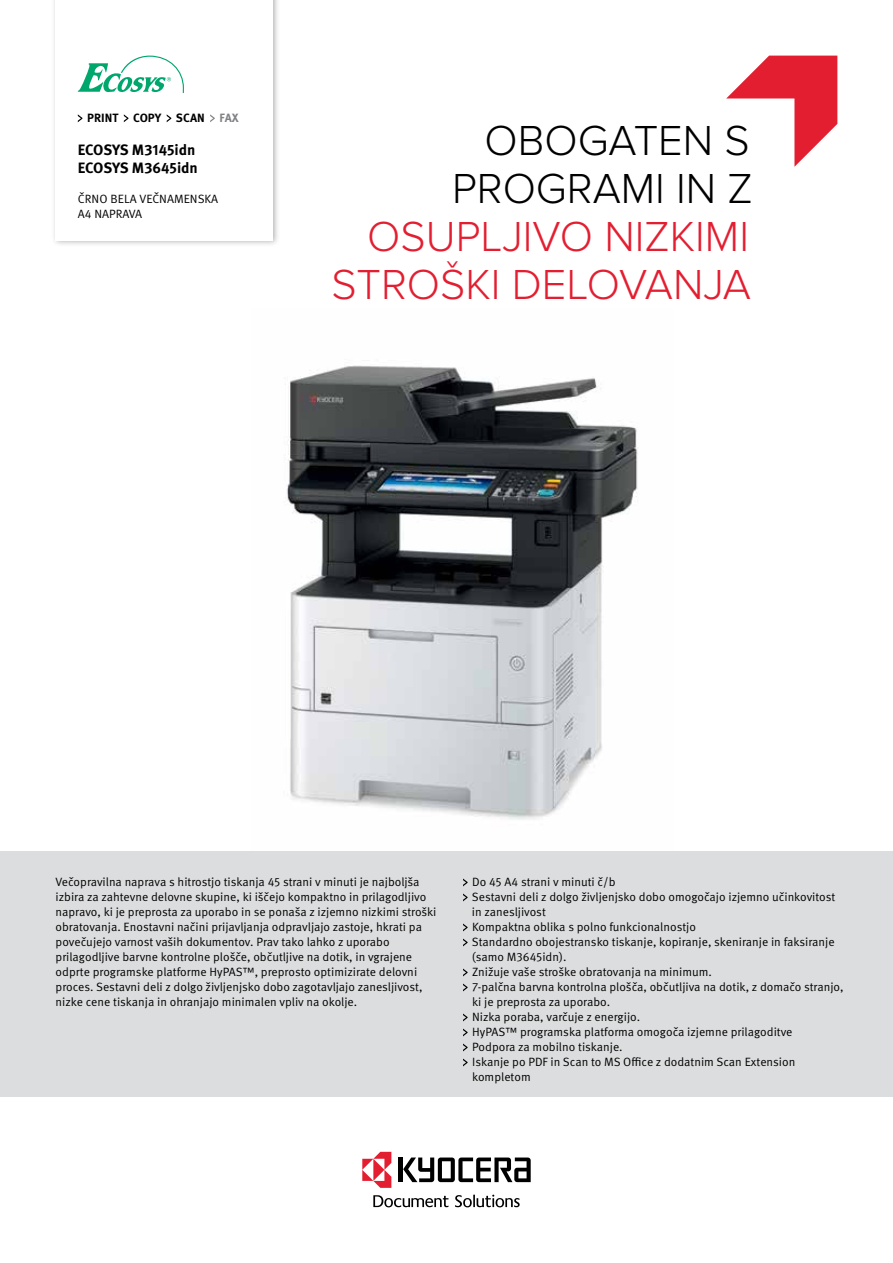
<style>
.page{position:relative;width:893px;height:1263px;background:#fff}
.page>*{position:absolute;margin:0;border:0;box-sizing:border-box;transform-origin:0 0}
.t1{font:300 43.5px/48px "Proxima Nova";color:#e31e30;text-align:right}
.t2{font:300 43.5px/48px "Proxima Nova";color:#000;text-align:right}
.t3{font:700 15px/18px "Meta Pro";color:#000}
.t4{font:12px/15px "Meta Pro Norm";color:#000}
.t5{font:700 12px "Meta Pro";color:#000}
.s1{color:#808285}
</style>
<div class="page">
<img style="left:285px;top:365px;width:353px;height:455px">
<hr style="left:399px;top:1157px;width:4px;height:25px;background:#000">
<svg style="left:403px;top:1157px;width:128px;height:25px"></svg>
<svg style="left:362px;top:1152px;width:29px;height:36px"></svg>
<svg style="left:455px;top:1195px;width:65px;height:12px"></svg>
<svg style="left:373px;top:1195px;width:75px;height:12px"></svg>
<div style="left:0;top:851px;width:893px;height:245px;background:#dcddde"></div>
<div style="left:51px;top:0;width:230px;height:247px;background:#000;opacity:.3"></div>
<div style="left:56px;top:0;width:217px;height:241px;background:#fff"></div>
<svg style="left:78px;top:56px;width:106px;height:37px"></svg>
<svg style="left:726px;top:56px;width:111px;height:111px"></svg>
<svg style="left:463px;top:878px;width:5px;height:8px"></svg>
<svg style="left:463px;top:893px;width:5px;height:8px"></svg>
<svg style="left:463px;top:923px;width:5px;height:8px"></svg>
<svg style="left:463px;top:938px;width:5px;height:8px"></svg>
<svg style="left:463px;top:968px;width:5px;height:8px"></svg>
<svg style="left:463px;top:983px;width:5px;height:8px"></svg>
<svg style="left:463px;top:1013px;width:5px;height:8px"></svg>
<svg style="left:463px;top:1028px;width:5px;height:8px"></svg>
<svg style="left:463px;top:1043px;width:5px;height:8px"></svg>
<svg style="left:463px;top:1058px;width:5px;height:8px"></svg>
<svg style="left:78px;top:114px;width:4px;height:8px"></svg>
<svg style="left:124px;top:114px;width:4px;height:8px"></svg>
<svg style="left:167px;top:114px;width:4px;height:8px"></svg>
<svg style="left:210px;top:114px;width:5px;height:8px"></svg>
<p class="t5" style="left:87px;top:109px;width:153px">PRINT COPY SCAN <span class="s1">FAX</span></p>
<p class="t3" style="left:78px;top:140px;width:122px">ECOSYS M3145idn<br>ECOSYS M3645idn</p>
<p class="t4" style="left:78px;top:191px;width:142px">ČRNO BELA VEČNAMENSKA<br>A4 NAPRAVA</p>
<h1 class="t2" style="left:452px;top:117px;width:302px">OBOGATEN S<br>PROGRAMI IN Z</h1>
<h1 class="t1" style="left:331px;top:213px;width:421px">OSUPLJIVO NIZKIMI<br>STROŠKI DELOVANJA</h1>
<p class="t4" style="left:56px;top:874px;width:382px">Večopravilna naprava s hitrostjo tiskanja 45 strani v minuti je najboljša izbira za zahtevne delovne skupine, ki iščejo kompaktno in prilagodljivo napravo, ki je preprosta za uporabo in se ponaša z izjemno nizkimi stroški obratovanja. Enostavni načini prijavljanja odpravljajo zastoje, hkrati pa povečujejo varnost vaših dokumentov. Prav tako lahko z uporabo prilagodljive barvne kontrolne plošče, občutljive na dotik, in vgrajene odprte programske platforme HyPAS™, preprosto optimizirate delovni proces. Sestavni deli z dolgo življenjsko dobo zagotavljajo zanesljivost, nizke cene tiskanja in ohranjajo minimalen vpliv na okolje.</p>
<p class="t4" style="left:472px;top:874px;width:373px">Do 45 A4 strani v minuti č/b<br>Sestavni deli z dolgo življenjsko dobo omogočajo izjemno učinkovitost in zanesljivost<br>Kompaktna oblika s polno funkcionalnostjo<br>Standardno obojestransko tiskanje, kopiranje, skeniranje in faksiranje (samo M3645idn).<br>Znižuje vaše stroške obratovanja na minimum.<br>7-palčna barvna kontrolna plošča, občutljiva na dotik, z domačo stranjo, ki je preprosta za uporabo.<br>Nizka poraba, varčuje z energijo.<br>HyPAS™ programska platforma omogoča izjemne prilagoditve<br>Podpora za mobilno tiskanje.<br>Iskanje po PDF in Scan to MS Office z dodatnim Scan Extension kompletom</p>
</div>
